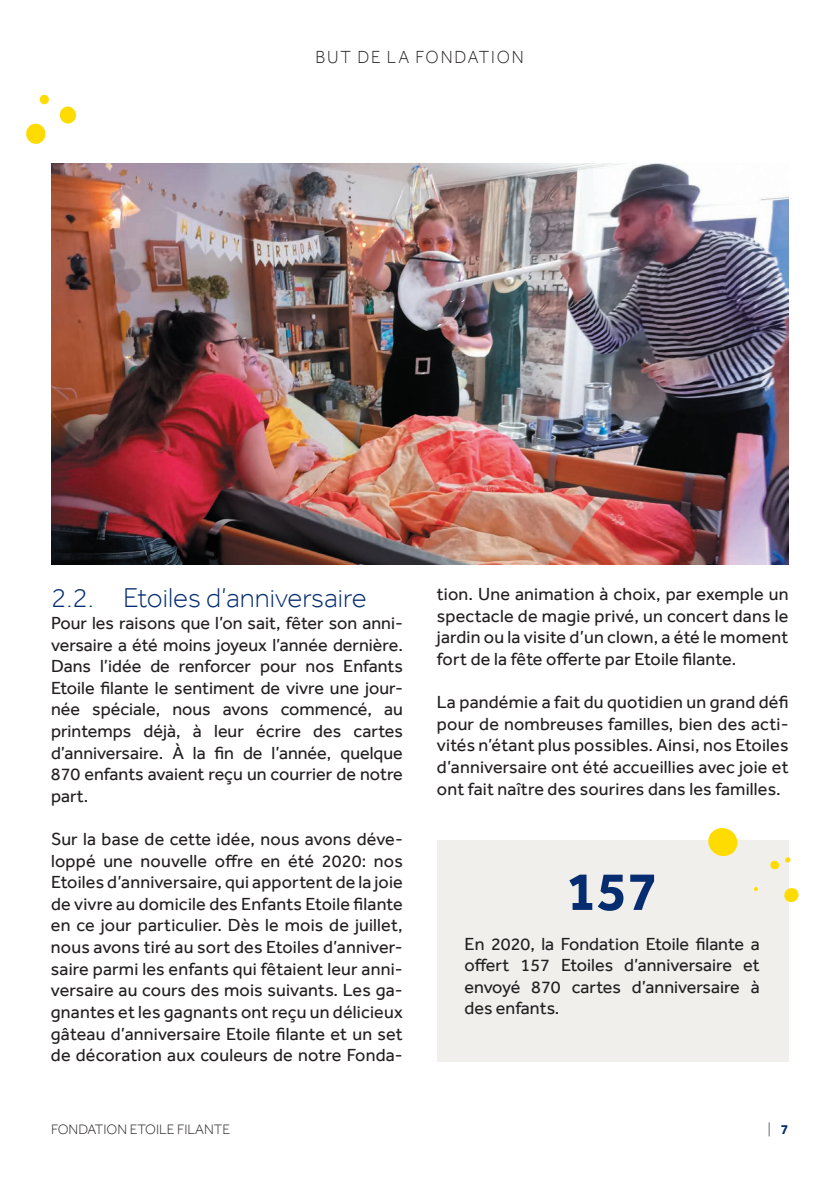
<style>
.page{position:relative;width:840px;height:1191px;background:#fff}
.page>*{position:absolute;margin:0;border:0;box-sizing:border-box;transform-origin:0 0}
.t1{font:700 56px "Effra";color:#052d6f}
.t2{font:300 28px "Effra";color:#052d6f}
.t3{font:18px/21.6px "Effra";color:#231f20;text-align:justify}
.t4{font:300 18px "Effra";letter-spacing:.105em;color:#231f20;scale:.95 1}
.t5{font:300 14px "Effra";color:#231f20}
.s1{font-weight:700;color:#052d6f}
</style>
<div class="page">
<div style="left:437px;top:840px;width:351px;height:221px;background:#f0efec"></div>
<img style="left:51px;top:164px;width:737px;height:400px">
<svg style="left:708px;top:828px;width:30px;height:29px"></svg>
<svg style="left:784px;top:887px;width:14px;height:16px"></svg>
<svg style="left:770px;top:857px;width:20px;height:12px"></svg>
<svg style="left:754px;top:887px;width:3px;height:4px"></svg>
<svg style="left:26px;top:123px;width:20px;height:21px"></svg>
<svg style="left:59px;top:106px;width:17px;height:18px"></svg>
<svg style="left:39px;top:94px;width:10px;height:11px"></svg>
<p class="t4" style="left:315px;top:46px;width:221px">BUT DE LA FONDATION</p>
<h2 class="t2" style="left:51px;top:581px;width:317px">2.2. Etoiles d’anniversaire</h2>
<p class="t3" style="left:51px;top:612px;width:353px">Pour les raisons que l’on sait, fêter son anni&shy;versaire a été moins joyeux l’année dernière.<br>Dans l’idée de renforcer pour nos Enfants Etoile filante le sentiment de vivre une jour&shy;née spéciale, nous avons commencé, au printemps déjà, à leur écrire des cartes d’anniversaire. À la fin de l’année, quelque 870 enfants avaient reçu un courrier de notre part.</p>
<p class="t3" style="left:51px;top:828px;width:353px">Sur la base de cette idée, nous avons déve&shy;loppé une nouvelle offre en été 2020: nos Etoiles d’anniversaire, qui apportent de la joie de vivre au domicile des Enfants Etoile filante en ce jour particulier. Dès le mois de juillet, nous avons tiré au sort des Etoiles d’anniver&shy;saire parmi les enfants qui fêtaient leur anni&shy;versaire au cours des mois suivants. Les ga&shy;gnantes et les gagnants ont reçu un délicieux gâteau d’anniversaire Etoile filante et un set de décoration aux couleurs de notre Fonda-</p>
<p class="t3" style="left:436px;top:583px;width:353px">tion. Une animation à choix, par exemple un spectacle de magie privé, un concert dans le jardin ou la visite d’un clown, a été le moment fort de la fête offerte par Etoile filante.</p>
<p class="t3" style="left:436px;top:691px;width:353px">La pandémie a fait du quotidien un grand défi pour de nombreuses familles, bien des acti&shy;vités n’étant plus possibles. Ainsi, nos Etoiles d’anniversaire ont été accueillies avec joie et ont fait naître des sourires dans les familles.</p>
<h1 class="t1" style="left:566px;top:857px;width:93px">157</h1>
<p class="t3" style="left:464px;top:932px;width:296px">En 2020, la Fondation Etoile filante a offert 157 Etoiles d’anniversaire et envoyé 870 cartes d’anniversaire à des enfants.</p>
<p class="t5" style="left:51px;top:1120px;width:181px">FONDATION ETOILE FILANTE</p>
<p class="t5" style="left:767px;top:1120px;width:22px">| <span class="s1">7</span></p>
</div>
